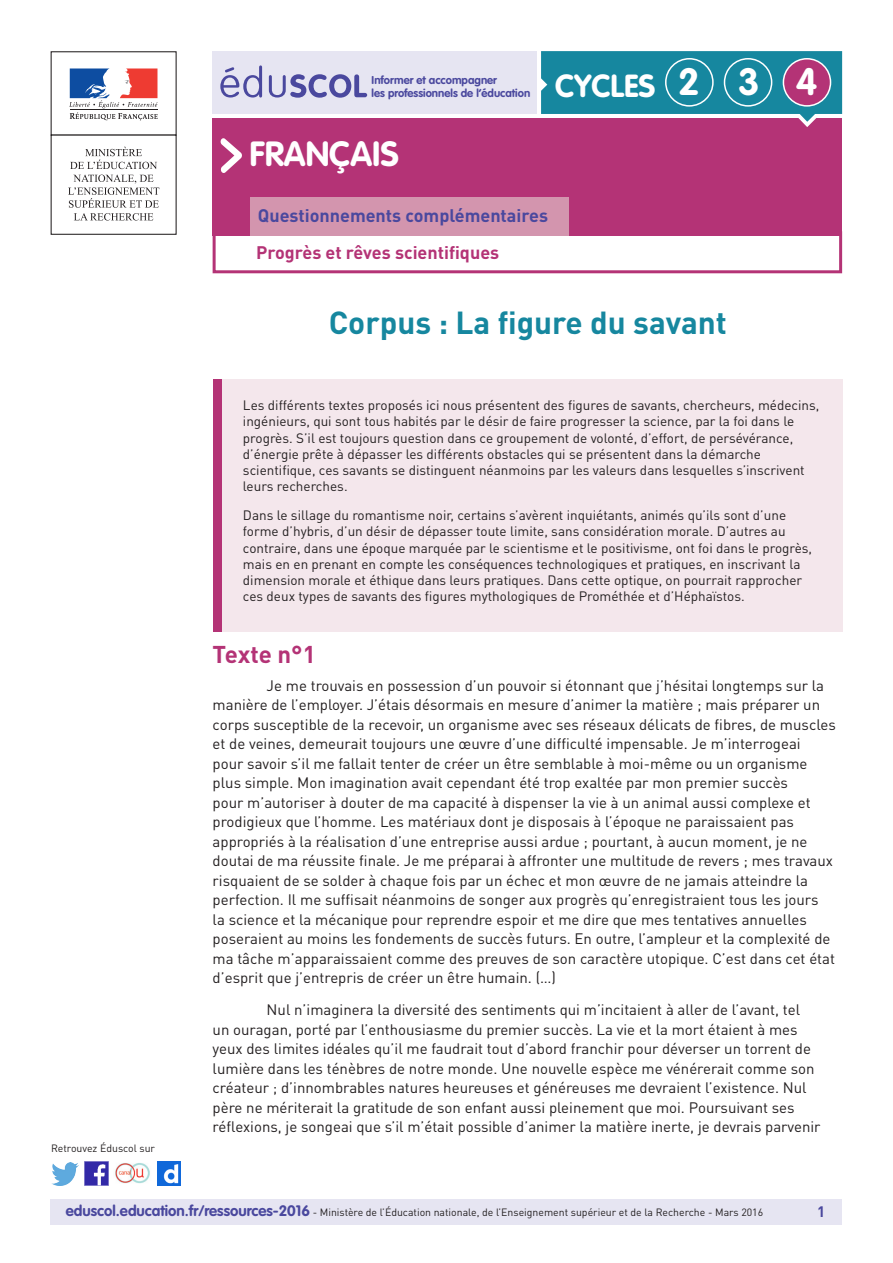
<style>
.page{position:relative;width:893px;height:1263px;background:#fff}
.page>*{position:absolute;margin:0;border:0;box-sizing:border-box;transform-origin:0 0}
.t1{font:700 37.5px "VAG Rounded Std";color:#fff}
._01_Nom_de_la_discip{font:700 34.5px "VAG Rounded Std";color:#fff}
._01_Titre_de_la_fich{font:700 31.5px "DIN Pro";color:#16879f}
.t2{font:700 31.5px "VAG Rounded Std";color:#fff}
._03_Titre_de_niveau{font:700 24px "DIN Pro";letter-spacing:-.005em;color:#b43376}
.t3{font:700 18px "DIN Pro";color:#4a489e}
._03_Sous-catégorie-r{font:700 18px "DIN Pro";color:#b43376}
._06_Texte_courant{font:15px/19.5px "DIN Pro";color:#231f20}
.t4{font:700 15px "DIN Pro";color:#4a489e}
._01_Texte_info_conte{font:13.5px/16.2px "DIN Pro";color:#231f20}
.t5{font:700 11.25px/13.5px "VAG Rounded Std";color:#4a489e}
.t6{font:10.5px "DIN Pro";color:#231f20}
.s1{font-family:"VAG Rounded Std";font-weight:700;font-size:15px;color:#4a489e}
</style>
<div class="page">
<div style="left:213px;top:231px;width:629px;height:42px;border:3px solid #b43376"></div>
<div style="left:213px;top:118px;width:629px;height:118px;background:#b43376"></div>
<div style="left:250px;top:197px;width:319px;height:39px;background:#d395ae"></div>
<svg style="left:220px;top:138px;width:22px;height:35px"></svg>
<div style="left:213px;top:51px;width:324px;height:63px;background:#e6e5f2"></div>
<svg style="left:220px;top:65px;width:147px;height:33px"></svg>
<div style="left:51px;top:51px;width:126px;height:85px;border:1px solid #231f20"></div>
<svg style="left:69px;top:68px;width:89px;height:52px"></svg>
<hr style="left:70px;top:109px;width:87px;height:1px;background:#231f20">
<svg style="left:70px;top:147px;width:87px;height:22px"></svg>
<svg style="left:68px;top:175px;width:91px;height:46px"></svg>
<svg style="left:541px;top:51px;width:301px;height:76px"></svg>
<div style="left:665px;top:58px;width:49px;height:49px;border:2px solid #fff;border-radius:50%"></div>
<div style="left:724px;top:59px;width:48px;height:47px;background:#16879f;border-radius:50%"></div>
<div style="left:724px;top:58px;width:48px;height:49px;border:2px solid #fff;border-radius:50%"></div>
<div style="left:783px;top:59px;width:47px;height:47px;background:#b43376;border-radius:50%"></div>
<div style="left:783px;top:58px;width:48px;height:49px;border:2px solid #fff;border-radius:50%"></div>
<div style="left:50px;top:1199px;width:791px;height:26px;background:#e6e5f2"></div>
<img style="left:85px;top:1162px;width:23px;height:23px">
<img style="left:51px;top:1163px;width:28px;height:22px">
<img style="left:158px;top:1162px;width:22px;height:23px">
<img style="left:115px;top:1163px;width:35px;height:21px">
<div style="left:213px;top:379px;width:629px;height:252px;background:#f4e7ec"></div>
<div style="left:213px;top:379px;width:9px;height:252px;background:#b43376"></div>
<p class="t5" style="left:372px;top:74px;width:160px">Informer et accompagner<br>les professionnels de l’éducation</p>
<p class="t2" style="left:555px;top:67px;width:102px">CYCLES</p>
<p class="t1" style="left:678px;top:60px;width:23px">2</p>
<p class="t1" style="left:738px;top:60px;width:23px">3</p>
<p class="t1" style="left:796px;top:60px;width:23px">4</p>
<p class="_01_Nom_de_la_discip" style="left:249px;top:133px;width:151px">FRANÇAIS</p>
<p class="t3" style="left:258px;top:204px;width:292px">Questionnements complémentaires</p>
<p class="_03_Sous-catégorie-r" style="left:256px;top:240px;width:245px">Progrès et rêves scientifiques</p>
<p class="_01_Titre_de_la_fich" style="left:329px;top:302px;width:400px">Corpus : La figure du savant</p>
<p class="_01_Texte_info_conte" style="left:243px;top:397px;width:578px">Les différents textes proposés ici nous présentent des figures de savants, chercheurs, médecins, ingénieurs, qui sont tous habités par le désir de faire progresser la science, par la foi dans le progrès. S’il est toujours question dans ce groupement de volonté, d’effort, de persévérance, d’énergie prête à dépasser les différents obstacles qui se présentent dans la démarche scientifique, ces savants se distinguent néanmoins par les valeurs dans lesquelles s’inscrivent leurs recherches.</p>
<p class="_01_Texte_info_conte" style="left:243px;top:507px;width:571px">Dans le sillage du romantisme noir, certains s’avèrent inquiétants, animés qu’ils sont d’une forme d’hybris, d’un désir de dépasser toute limite, sans considération morale. D’autres au contraire, dans une époque marquée par le scientisme et le positivisme, ont foi dans le progrès, mais en en prenant en compte les conséquences technologiques et pratiques, en inscrivant la dimension morale et éthique dans leurs pratiques. Dans cette optique, on pourrait rapprocher ces deux types de savants des figures mythologiques de Prométhée et d’Héphaïstos.</p>
<p class="t6" style="left:51px;top:1141px;width:106px">Retrouvez Éduscol sur</p>
<p class="_03_Titre_de_niveau" style="left:213px;top:638px;width:105px">Texte n°1</p>
<p class="_06_Texte_courant" style="left:213px;top:675px;width:625px;text-indent:54px">Je me trouvais en possession d’un pouvoir si étonnant que j’hésitai longtemps sur la manière de l’employer. J’étais désormais en mesure d’animer la matière ; mais préparer un corps susceptible de la recevoir, un organisme avec ses réseaux délicats de fibres, de muscles et de veines, demeurait toujours une œuvre d’une difficulté impensable. Je m’interrogeai<br>pour savoir s’il me fallait tenter de créer un être semblable à moi-même ou un organisme plus simple. Mon imagination avait cependant été trop exaltée par mon premier succès<br>pour m’autoriser à douter de ma capacité à dispenser la vie à un animal aussi complexe et prodigieux que l’homme. Les matériaux dont je disposais à l’époque ne paraissaient pas appropriés à la réalisation d’une entreprise aussi ardue ; pourtant, à aucun moment, je ne doutai de ma réussite finale. Je me préparai à affronter une multitude de revers ; mes travaux risquaient de se solder à chaque fois par un échec et mon œuvre de ne jamais atteindre la perfection. Il me suffisait néanmoins de songer aux progrès qu’enregistraient tous les jours<br>la science et la mécanique pour reprendre espoir et me dire que mes tentatives annuelles poseraient au moins les fondements de succès futurs. En outre, l’ampleur et la complexité de ma tâche m’apparaissaient comme des preuves de son caractère utopique. C’est dans cet état d’esprit que j’entrepris de créer un être humain. (…)</p>
<p class="_06_Texte_courant" style="left:213px;top:1000px;width:609px;text-indent:54px">Nul n’imaginera la diversité des sentiments qui m’incitaient à aller de l’avant, tel un ouragan, porté par l’enthousiasme du premier succès. La vie et la mort étaient à mes yeux des limites idéales qu’il me faudrait tout d’abord franchir pour déverser un torrent de lumière dans les ténèbres de notre monde. Une nouvelle espèce me vénérerait comme son créateur ; d’innombrables natures heureuses et généreuses me devraient l’existence. Nul père ne mériterait la gratitude de son enfant aussi pleinement que moi. Poursuivant ses réflexions, je songeai que s’il m’était possible d’animer la matière inerte, je devrais parvenir</p>
<p class="t6" style="left:66px;top:1205px;width:699px"><span class="s1">eduscol.education.fr/ressources-2016</span> - Ministère de l’Éducation nationale, de l’Enseignement supérieur et de la Recherche - Mars 2016</p>
<p class="t4" style="left:817px;top:1201px;width:10px">1</p>
</div>
